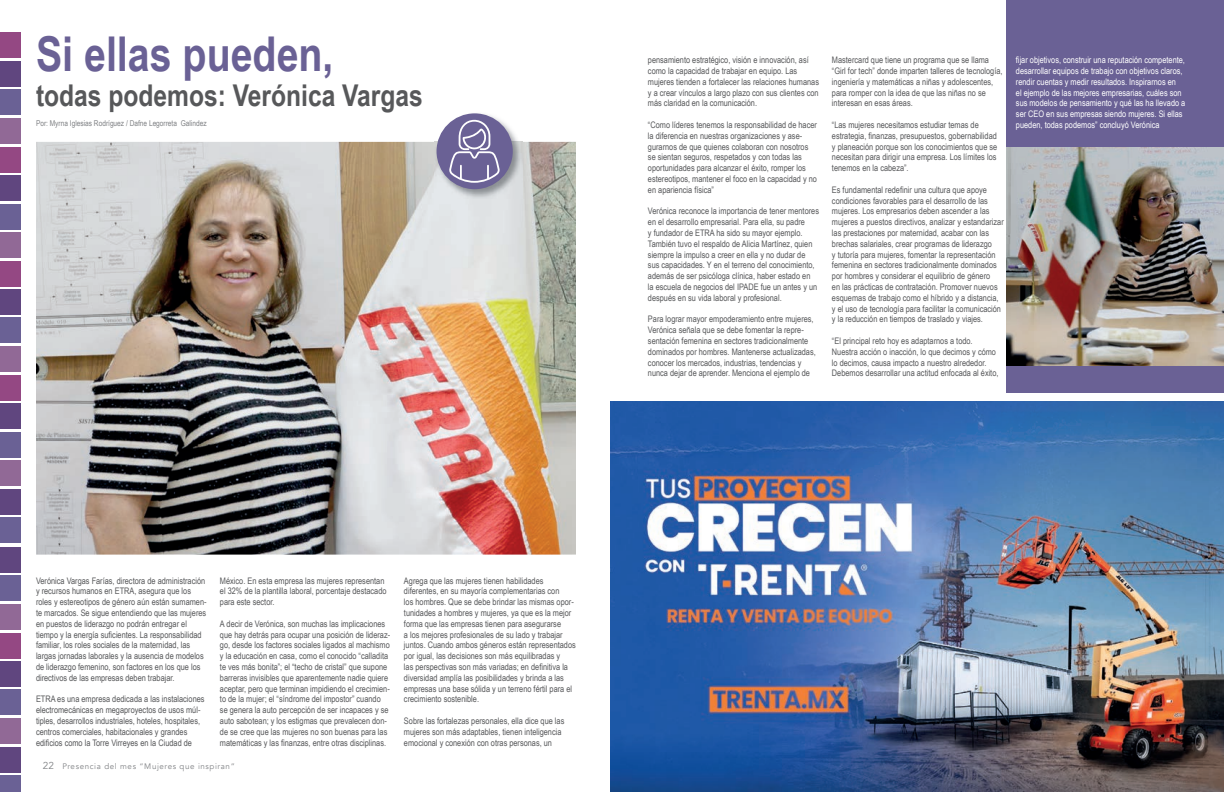
<style>
.page{position:relative;width:1224px;height:792px;background:#fff}
.page>*{position:absolute;margin:0;border:0;box-sizing:border-box;transform-origin:0 0}
.t1{font:700 48px "Arial Narrow";color:#6a6195}
.t2{font:700 30px "Arial Narrow";color:#57585a}
.t3{font:9px/10.8px "Arial Narrow";color:#57585a}
.t4{font:9px/10.8px "Arial Narrow";color:#fff}
.t5{font:8px "Arial Narrow";color:#808285}
.t6{font:8px "Avenir";letter-spacing:.075em;color:#808285}
.s1{font-size:10px}
</style>
<div class="page">
<div style="left:1007px;top:0;width:217px;height:393px;background:#6a6195"></div>
<img style="left:611px;top:401px;width:613px;height:391px">
<div style="left:0;top:33px;width:20px;height:25px;background:#944883"></div>
<div style="left:0;top:261px;width:20px;height:25px;background:#944883"></div>
<div style="left:0;top:147px;width:20px;height:26px;background:#944883"></div>
<div style="left:0;top:375px;width:20px;height:26px;background:#944883"></div>
<div style="left:0;top:633px;width:20px;height:25px;background:#944883"></div>
<div style="left:0;top:61px;width:20px;height:26px;background:#60467f"></div>
<div style="left:0;top:289px;width:20px;height:26px;background:#60467f"></div>
<div style="left:0;top:547px;width:20px;height:25px;background:#60467f"></div>
<div style="left:0;top:175px;width:20px;height:26px;background:#60467f"></div>
<div style="left:0;top:404px;width:20px;height:25px;background:#60467f"></div>
<div style="left:0;top:661px;width:20px;height:26px;background:#60467f"></div>
<div style="left:0;top:489px;width:20px;height:26px;background:#60467f"></div>
<div style="left:0;top:89px;width:20px;height:26px;background:#6a6195"></div>
<div style="left:0;top:318px;width:20px;height:25px;background:#6a6195"></div>
<div style="left:0;top:575px;width:20px;height:26px;background:#6a6195"></div>
<div style="left:0;top:204px;width:20px;height:25px;background:#6a6195"></div>
<div style="left:0;top:432px;width:20px;height:25px;background:#6a6195"></div>
<div style="left:0;top:690px;width:20px;height:25px;background:#6a6195"></div>
<div style="left:0;top:518px;width:20px;height:25px;background:#6a6195"></div>
<div style="left:0;top:118px;width:20px;height:26px;background:#916996"></div>
<div style="left:0;top:346px;width:20px;height:26px;background:#916996"></div>
<div style="left:0;top:604px;width:20px;height:26px;background:#916996"></div>
<div style="left:0;top:233px;width:20px;height:25px;background:#916996"></div>
<div style="left:0;top:461px;width:20px;height:25px;background:#916996"></div>
<img style="left:36px;top:142px;width:540px;height:413px">
<div style="left:0;top:747px;width:20px;height:25px;background:#60467f"></div>
<div style="left:0;top:775px;width:20px;height:17px;background:#6a6195"></div>
<div style="left:0;top:718px;width:20px;height:26px;background:#916996"></div>
<img style="left:1007px;top:147px;width:217px;height:219px">
<img style="left:435px;top:113px;width:87px;height:86px">
<div style="left:437px;top:113px;width:76px;height:76px;background:#6a6195;border-radius:50%"></div>
<svg style="left:449px;top:120px;width:51px;height:63px"></svg>
<h1 class="t1" style="left:36px;top:18px;width:299px">Si ellas pueden,</h1>
<h2 class="t2" style="left:36px;top:73px;width:388px">todas podemos: Verónica Vargas</h2>
<p class="t5" style="left:36px;top:117px;width:172px">Por: Myrna Iglesias Rodríguez / Dafne Legorreta Galindez</p>
<p class="t3" style="left:648px;top:54px;width:173px">pensamiento estratégico, visión e innovación, así como la capacidad de trabajar en equipo. Las mujeres tienden a fortalecer las relaciones humanas y a crear vínculos a largo plazo con sus clientes con más claridad en la comunicación.</p>
<p class="t3" style="left:648px;top:119px;width:171px">“Como líderes tenemos la responsabilidad de hacer la diferencia en nuestras organizaciones y ase&shy;gurarnos de que quienes colaboran con nosotros se sientan seguros, respetados y con todas las oportunidades para alcanzar el éxito, romper los estereotipos, mantener el foco en la capacidad y no en apariencia física”</p>
<p class="t3" style="left:648px;top:206px;width:173px">Verónica reconoce la importancia de tener mentores en el desarrollo empresarial. Para ella, su padre<br>y fundador de ETRA ha sido su mayor ejemplo.<br>También tuvo el respaldo de Alicia Martínez, quien siempre la impulso a creer en ella y no dudar de sus capacidades. Y en el terreno del conocimiento, además de ser psicóloga clínica, haber estado en<br>la escuela de negocios del IPADE fue un antes y un después en su vida laboral y profesional.</p>
<p class="t3" style="left:648px;top:314px;width:169px">Para lograr mayor empoderamiento entre mujeres, Verónica señala que se debe fomentar la repre&shy;sentación femenina en sectores tradicionalmente dominados por hombres. Mantenerse actualizadas, conocer los mercados, industrias, tendencias y nunca dejar de aprender. Menciona el ejemplo de</p>
<p class="t3" style="left:832px;top:54px;width:172px">Mastercard que tiene un programa que se llama “Girl for tech” donde imparten talleres de tecnología, ingeniería y matemáticas a niñas y adolescentes, para romper con la idea de que las niñas no se interesan en esas áreas.</p>
<p class="t3" style="left:832px;top:119px;width:167px">“Las mujeres necesitamos estudiar temas de estrategia, finanzas, presupuestos, gobernabilidad y planeación porque son los conocimientos que se necesitan para dirigir una empresa. Los límites los tenemos en la cabeza”.</p>
<p class="t3" style="left:832px;top:184px;width:173px">Es fundamental redefinir una cultura que apoye condiciones favorables para el desarrollo de las mujeres. Los empresarios deben ascender a las mujeres a puestos directivos, analizar y estandarizar las prestaciones por maternidad, acabar con las brechas salariales, crear programas de liderazgo<br>y tutoría para mujeres, fomentar la representación femenina en sectores tradicionalmente dominados por hombres y considerar el equilibrio de género<br>en las prácticas de contratación. Promover nuevos esquemas de trabajo como el híbrido y a distancia, y el uso de tecnología para facilitar la comunicación y la reducción en tiempos de traslado y viajes.</p>
<p class="t3" style="left:832px;top:335px;width:168px">“El principal reto hoy es adaptarnos a todo.<br>Nuestra acción o inacción, lo que decimos y cómo lo decimos, causa impacto a nuestro alrededor.<br>Debemos desarrollar una actitud enfocada al éxito,</p>
<p class="t4" style="left:1016px;top:54px;width:171px">fijar objetivos, construir una reputación competente, desarrollar equipos de trabajo con objetivos claros, rendir cuentas y medir resultados. Inspirarnos en<br>el ejemplo de las mejores empresarias, cuáles son sus modelos de pensamiento y qué las ha llevado a ser CEO en sus empresas siendo mujeres. Si ellas pueden, todas podemos” concluyó Verónica</p>
<p class="t3" style="left:36px;top:575px;width:172px">Verónica Vargas Farías, directora de administración y recursos humanos en ETRA, asegura que los roles y estereotipos de género aún están sumamen&shy;te marcados. Se sigue entendiendo que las mujeres en puestos de liderazgo no podrán entregar el tiempo y la energía suficientes. La responsabilidad familiar, los roles sociales de la maternidad, las largas jornadas laborales y la ausencia de modelos de liderazgo femenino, son factores en los que los directivos de las empresas deben trabajar.</p>
<p class="t3" style="left:36px;top:693px;width:170px">ETRA es una empresa dedicada a las instalaciones electromecánicas en megaproyectos de usos múl&shy;tiples, desarrollos industriales, hoteles, hospitales, centros comerciales, habitacionales y grandes edificios como la Torre Virreyes en la Ciudad de</p>
<p class="t3" style="left:220px;top:575px;width:168px">México. En esta empresa las mujeres representan el 32% de la plantilla laboral, porcentaje destacado para este sector.</p>
<p class="t3" style="left:220px;top:618px;width:172px">A decir de Verónica, son muchas las implicaciones que hay detrás para ocupar una posición de lideraz&shy;go, desde los factores sociales ligados al machismo y la educación en casa, como el conocido “calladita te ves más bonita”; el “techo de cristal” que supone barreras invisibles que aparentemente nadie quiere aceptar, pero que terminan impidiendo el crecimien&shy;to de la mujer; el “síndrome del impostor” cuando se genera la auto percepción de ser incapaces y se auto sabotean; y los estigmas que prevalecen don&shy;de se cree que las mujeres no son buenas para las matemáticas y las finanzas, entre otras disciplinas.</p>
<p class="t6" style="left:43px;top:761px;width:193px"><span class="s1">22</span> Presencia del mes “Mujeres que inspiran”</p>
<p class="t3" style="left:404px;top:575px;width:173px">Agrega que las mujeres tienen habilidades diferentes, en su mayoría complementarias con<br>los hombres. Que se debe brindar las mismas opor&shy;tunidades a hombres y mujeres, ya que es la mejor forma que las empresas tienen para asegurarse<br>a los mejores profesionales de su lado y trabajar juntos. Cuando ambos géneros están representados por igual, las decisiones son más equilibradas y<br>las perspectivas son más variadas; en definitiva la diversidad amplía las posibilidades y brinda a las empresas una base sólida y un terreno fértil para el crecimiento sostenible.</p>
<p class="t3" style="left:404px;top:715px;width:162px">Sobre las fortalezas personales, ella dice que las mujeres son más adaptables, tienen inteligencia emocional y conexión con otras personas, un</p>
</div>
